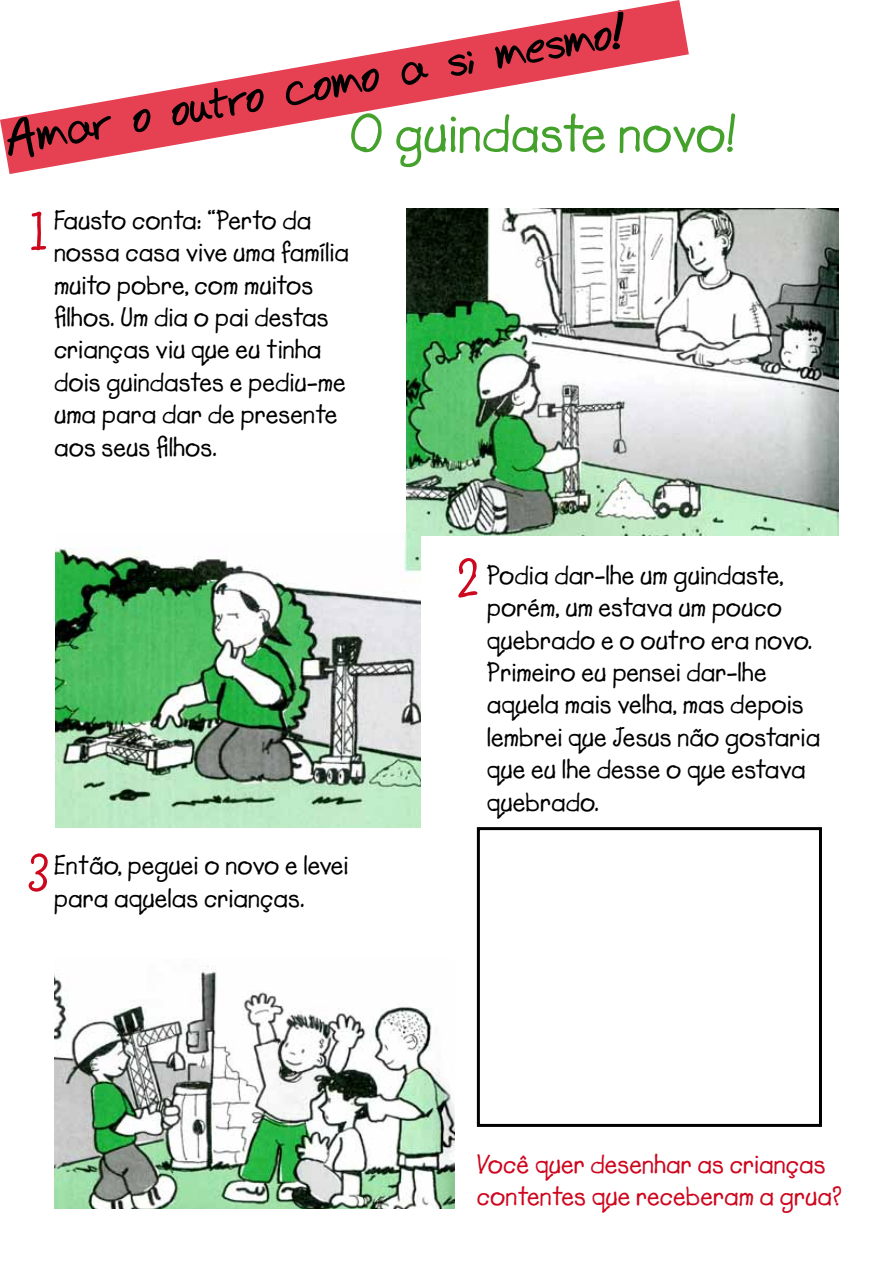
<style>
.page{position:relative;width:893px;height:1263px;background:#fff}
.page>*{position:absolute;margin:0;border:0;box-sizing:border-box;transform-origin:0 0}
.t1{font:700 54px "Lemonade ICG";color:#44a12b}
.t2{font:700 54px "Lemonade ICG";color:#cd071e}
.t3{font:700 45px "Bud Hand";color:#000}
.t4{font:700 27px/32.4px "Lemonade ICG";color:#000}
.t5{font:700 27px/32.4px "Lemonade ICG";color:#cd071e}
</style>
<div class="page">
<img style="left:406px;top:208px;width:433px;height:328px">
<img style="left:55px;top:532px;width:365px;height:295px">
<svg style="left:0;top:0;width:689px;height:174px"></svg>
<img style="left:54px;top:966px;width:400px;height:243px">
<div style="left:477px;top:827px;width:345px;height:300px;border:3px solid #000"></div>
<h2 class="t3" style="left:1px;top:115px;width:632px;rotate:-10deg">Amar o outro como a si mesmo!</h2>
<h1 class="t1" style="left:350px;top:101px;width:388px">O guindaste novo!</h1>
<h1 class="t2" style="left:26px;top:199px;width:28px">1</h1>
<p class="t4" style="left:54px;top:204px;width:297px">Fausto conta: “Perto da nossa casa vive uma família muito pobre, com muitos filhos. Um dia o pai destas crianças viu que eu tinha dois guindastes e pediu-me uma para dar de presente aos seus filhos.</p>
<h1 class="t2" style="left:26px;top:841px;width:28px">3</h1>
<p class="t4" style="left:54px;top:850px;width:296px">Então, peguei o novo e levei para aquelas crianças.</p>
<h1 class="t2" style="left:454px;top:546px;width:28px">2</h1>
<p class="t4" style="left:487px;top:559px;width:335px">Podia dar-lhe um guindaste, porém, um estava um pouco quebrado e o outro era novo.<br>Primeiro eu pensei dar-lhe aquela mais velha, mas depois lembrei que Jesus não gostaria que eu lhe desse o que estava quebrado.</p>
<p class="t5" style="left:477px;top:1148px;width:367px">Você quer desenhar as crianças contentes que receberam a grua?</p>
</div>
